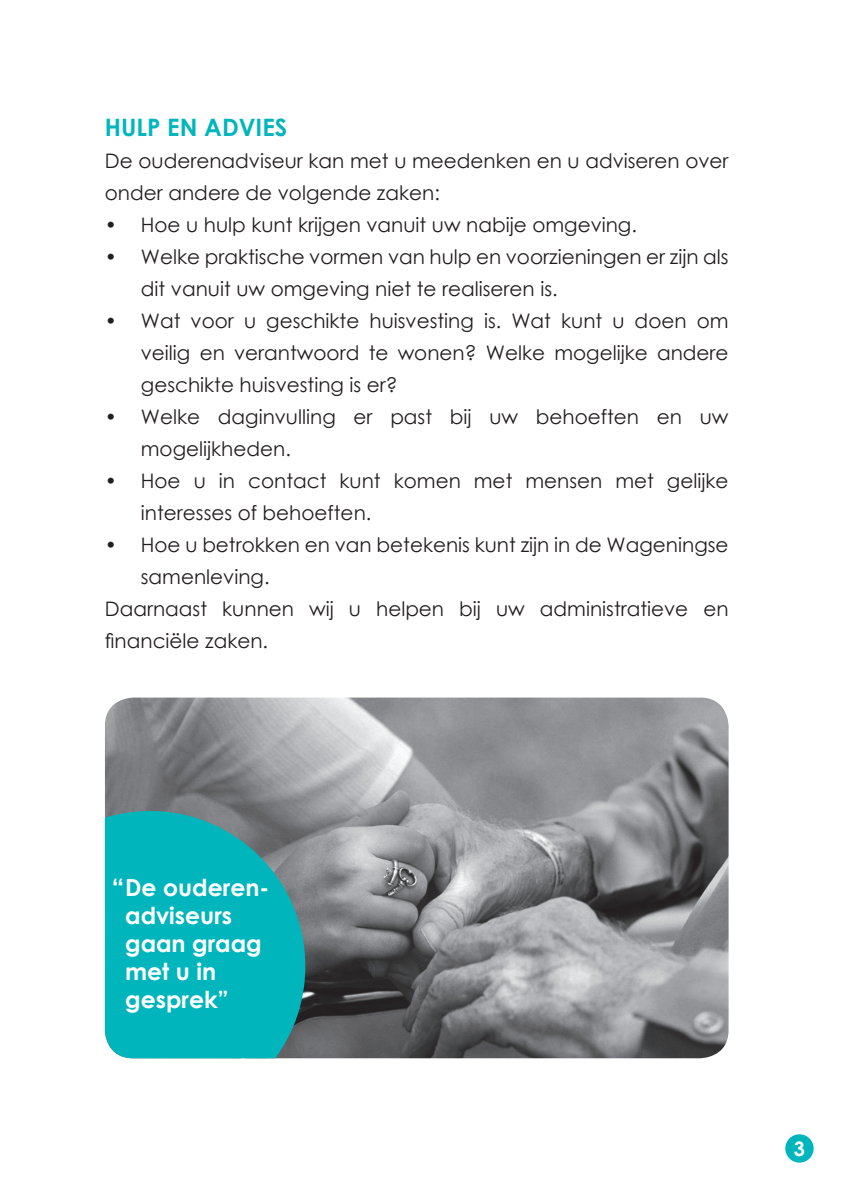
<style>
.page{position:relative;width:842px;height:1191px;background:#fff}
.page>*{position:absolute;margin:0;border:0;box-sizing:border-box;transform-origin:0 0}
.t1{font:700 27px "Century Gothic";color:#fff}
.t2{font:700 24px "Century Gothic";color:#00b6bc}
.t3{font:700 23.4px/28.2px "Century Gothic";color:#fff}
.t4{font:20px/32px "Century Gothic";color:#231f20}
.t5{font:700 20px "Century Gothic";color:#fff}
</style>
<div class="page">
<img style="left:105px;top:697px;width:624px;height:361px">
<svg style="left:105px;top:811px;width:200px;height:247px;background:#0eaeb4"></svg>
<div style="left:785px;top:1134px;width:29px;height:28px;background:#00b6bc;border-radius:50%"></div>
<p class="t2" style="left:105px;top:109px;width:184px">Hulp en advies</p>
<p class="t4" style="left:105px;top:144px;width:625px">De ouderenadviseur kan met u meedenken en u adviseren over onder andere de volgende zaken:</p>
<p class="t4" style="left:105px;top:208px;width:534px">• Hoe u hulp kunt krijgen vanuit uw nabije omgeving.</p>
<p class="t4" style="left:141px;top:240px;width:589px;text-indent:-36px">• Welke praktische vormen van hulp en voorzieningen er zijn als dit vanuit uw omgeving niet te realiseren is.</p>
<p class="t4" style="left:141px;top:304px;width:589px;text-align:justify;text-indent:-36px">• Wat voor u geschikte huisvesting is. Wat kunt u doen om veilig en verantwoord te wonen? Welke mogelijke andere geschikte huisvesting is er?</p>
<p class="t4" style="left:141px;top:400px;width:589px;text-indent:-36px">• Welke daginvulling er past bij uw behoeften en uw mogelijkheden.</p>
<p class="t4" style="left:141px;top:464px;width:589px;text-indent:-36px">• Hoe u in contact kunt komen met mensen met gelijke interesses of behoeften.</p>
<p class="t4" style="left:105px;top:528px;width:625px">• Hoe u betrokken en van betekenis kunt zijn in de Wageningse</p>
<p class="t4" style="left:141px;top:560px;width:130px">samenleving.</p>
<p class="t4" style="left:105px;top:592px;width:625px">Daarnaast kunnen wij u helpen bij uw administratieve en</p>
<p class="t4" style="left:105px;top:624px;width:165px">financiële zaken.</p>
<p class="t3" style="left:125px;top:872px;width:146px">De ouderen&shy;adviseurs gaan graag met u in gesprek”</p>
<h1 class="t1" style="left:112px;top:868px;width:14px">“</h1>
<p class="t5" style="left:794px;top:1133px;width:13px">3</p>
</div>
